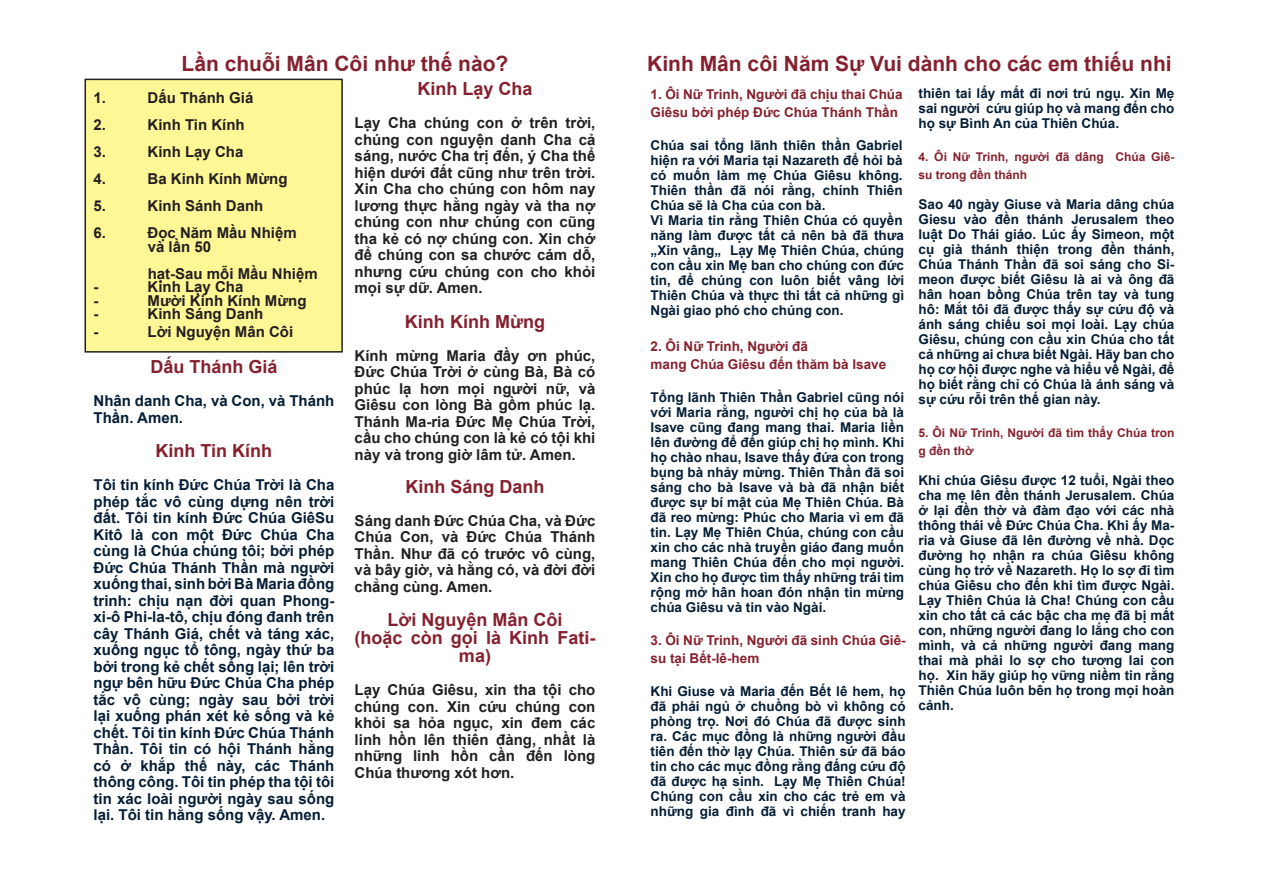
<style>
.page{position:relative;width:1263px;height:893px;background:#fff}
.page>*{position:absolute;margin:0;border:0;box-sizing:border-box;transform-origin:0 0}
.wie_bete_ich_Rosenk{font:700 21px "Arial";color:#85212e}
.üb{font:700 18px/18px "Arial";color:#85212e;text-align:center}
.textblock{font:700 15px/16.5px "Arial";color:#231f20;text-align:justify}
.textblock-2{font:700 15px/16.5px "Arial";color:#051e36}
.rosenkr_aufzählung{font:700 15px "Arial";color:#231f20}
.textblock_medi{font:700 13.5px/15px "Arial";color:#051e36;text-align:justify}
.überschriften_medi{font:700 13.5px/18px "Arial";color:#85212e}
.überschriften_medi-2{font:700 12px/18px "Arial";color:#85212e}
</style>
<div class="page">
<div style="left:85px;top:79px;width:257px;height:273px;background:#fff695"></div>
<div style="left:85px;top:79px;width:258px;height:274px;border:2px solid #231f20"></div>
<p class="wie_bete_ich_Rosenk" style="left:182px;top:50px;width:328px">Lần chuỗi Mân Côi như thế nào?</p>
<p class="wie_bete_ich_Rosenk" style="left:647px;top:50px;width:526px">Kinh Mân côi Năm Sự Vui dành cho các em thiếu nhi</p>
<p class="üb" style="left:417px;top:81px;width:117px">Kinh Lạy Cha</p>
<p class="textblock" style="left:355px;top:115px;width:242px">Lạy Cha chúng con ở trên trời, chúng con nguyện danh Cha cả sáng, nước Cha trị đến, ý Cha thể hiện dưới đất cũng như trên trời.<br>Xin Cha cho chúng con hôm nay lương thực hằng ngày và tha nợ chúng con như chúng con cũng tha kẻ có nợ chúng con. Xin chớ để chúng con sa chước cám dỗ, nhưng cứu chúng con cho khỏi mọi sự dữ. Amen.</p>
<p class="üb" style="left:405px;top:313px;width:142px">Kinh Kính Mừng</p>
<p class="textblock" style="left:355px;top:348px;width:242px">Kính mừng Maria đầy ơn phúc, Đức Chúa Trời ở cùng Bà, Bà có phúc lạ hơn mọi người nữ, và Giêsu con lòng Bà gồm phúc lạ.<br>Thánh Ma-ria Đức Mẹ Chúa Trời, cầu cho chúng con là kẻ có tội khi này và trong giờ lâm tử. Amen.</p>
<p class="üb" style="left:405px;top:478px;width:141px">Kinh Sáng Danh</p>
<p class="textblock" style="left:355px;top:513px;width:242px">Sáng danh Đức Chúa Cha, và Đức Chúa Con, và Đức Chúa Thánh Thần. Như đã có trước vô cùng, và bây giờ, và hằng có, và đời đời chẳng cùng. Amen.</p>
<p class="üb" style="left:388px;top:612px;width:176px">Lời Nguyện Mân Côi</p>
<p class="üb" style="left:355px;top:630px;width:242px">(hoặc còn gọi là Kinh Fati&shy;ma)</p>
<p class="textblock" style="left:355px;top:682px;width:242px">Lạy Chúa Giêsu, xin tha tội cho chúng con. Xin cứu chúng con khỏi sa hỏa ngục, xin đem các linh hồn lên thiên đàng, nhầt là những linh hồn cần đến lòng Chúa thương xót hơn.</p>
<p class="textblock_medi" style="left:918px;top:86px;width:257px">thiên tai lấy mất đi nơi trú ngụ. Xin Mẹ sai người cứu giúp họ và mang đến cho họ sự Bình An của Thiên Chúa.</p>
<p class="überschriften_medi-2" style="left:918px;top:148px;width:257px">4. Ôi Nữ Trinh, người đã dâng Chúa Giê&shy;su trong đền thánh</p>
<p class="textblock_medi" style="left:918px;top:197px;width:257px">Sao 40 ngày Giuse và Maria dâng chúa Giesu vào đền thánh Jerusalem theo luật Do Thái giáo. Lúc ấy Simeon, một cụ già thánh thiện trong đền thánh, Chúa Thánh Thần đã soi sáng cho Si&shy;meon được biết Giêsu là ai và ông đã hân hoan bồng Chúa trên tay và tung hô: Mắt tôi đã được thấy sự cứu độ và ánh sáng chiếu soi mọi loài. Lạy chúa Giêsu, chúng con cầu xin Chúa cho tất cả những ai chưa biết Ngài. Hãy ban cho họ cơ hội được nghe và hiểu về Ngài, để họ biết rằng chỉ có Chúa là ánh sáng và sự cứu rỗi trên thế gian này.</p>
<p class="überschriften_medi-2" style="left:918px;top:424px;width:257px">5. Ôi Nữ Trinh, Người đã tìm thấy Chúa tron g đền thờ</p>
<p class="textblock_medi" style="left:918px;top:473px;width:257px">Khi chúa Giêsu được 12 tuổi, Ngài theo cha mẹ lên đền thánh Jerusalem. Chúa ở lại đền thờ và đàm đạo với các nhà thông thái về Đức Chúa Cha. Khi ấy Ma&shy;ria và Giuse đã lên đường về nhà. Dọc đường họ nhận ra chúa Giêsu không cùng họ trở về Nazareth. Họ lo sợ đi tìm chúa Giêsu cho đến khi tìm được Ngài.<br>Lạy Thiên Chúa là Cha! Chúng con cầu xin cho tất cả các bậc cha mẹ đã bị mất con, những người đang lo lắng cho con mình, và cả những người đang mang thai mà phải lo sợ cho tương lai con họ. Xin hãy giúp họ vững niềm tin rằng Thiên Chúa luôn bên họ trong mọi hoàn cảnh.</p>
<p class="überschriften_medi" style="left:651px;top:86px;width:254px">1. Ôi Nữ Trinh, Người đã chịu thai Chúa<br>Giêsu bởi phép Đức Chúa Thánh Thần</p>
<p class="textblock_medi" style="left:651px;top:138px;width:254px">Chúa sai tổng lãnh thiên thần Gabriel hiện ra với Maria tại Nazareth để hỏi bà có muốn làm mẹ Chúa Giêsu không.<br>Thiên thần đã nói rằng, chính Thiên Chúa sẽ là Cha của con bà.</p>
<p class="textblock_medi" style="left:651px;top:213px;width:255px">Vì Maria tin rằng Thiên Chúa có quyền năng làm được tất cả nên bà đã thưa „Xin vâng„ Lạy Mẹ Thiên Chúa, chúng con cầu xin Mẹ ban cho chúng con đức tin, để chúng con luôn biết vâng lời Thiên Chúa và thực thi tất cả những gì Ngài giao phó cho chúng con.</p>
<p class="überschriften_medi" style="left:651px;top:338px;width:159px">2. Ôi Nữ Trinh, Người đã</p>
<p class="überschriften_medi" style="left:651px;top:356px;width:237px">mang Chúa Giêsu đến thăm bà Isave</p>
<p class="textblock_medi" style="left:651px;top:390px;width:255px">Tổng lãnh Thiên Thần Gabriel cũng nói với Maria rằng, người chị họ của bà là Isave cũng đang mang thai. Maria liền lên đường để đến giúp chị họ mình. Khi họ chào nhau, Isave thấy đứa con trong bụng bà nhảy mừng. Thiên Thần đã soi sáng cho bà Isave và bà đã nhận biết được sự bí mật của Mẹ Thiên Chúa. Bà đã reo mừng: Phúc cho Maria vì em đã tin. Lạy Mẹ Thiên Chúa, chúng con cầu xin cho các nhà truyền giáo đang muốn mang Thiên Chúa đến cho mọi người.<br>Xin cho họ được tìm thấy những trái tim rộng mở hân hoan đón nhận tin mừng chúa Giêsu và tin vào Ngài.</p>
<p class="überschriften_medi" style="left:651px;top:632px;width:256px">3. Ôi Nữ Trinh, Người đã sinh Chúa Giê&shy;su tại Bết-lê-hem</p>
<p class="textblock_medi" style="left:651px;top:684px;width:257px">Khi Giuse và Maria đến Bết lê hem, họ đã phải ngủ ở chuồng bò vì không có phòng trọ. Nơi đó Chúa đã được sinh ra. Các mục đồng là những người đầu tiên đến thờ lạy Chúa. Thiên sứ đã báo tin cho các mục đồng rằng đấng cứu độ đã được hạ sinh. Lạy Mẹ Thiên Chúa!<br>Chúng con cầu xin cho các trẻ em và những gia đình đã vì chiến tranh hay</p>
<p class="rosenkr_aufzählung" style="left:94px;top:88px;width:14px">1.</p>
<p class="rosenkr_aufzählung" style="left:148px;top:88px;width:107px">Dấu Thánh Giá</p>
<p class="rosenkr_aufzählung" style="left:94px;top:115px;width:14px">2.</p>
<p class="rosenkr_aufzählung" style="left:148px;top:115px;width:99px">Kinh Tin Kính</p>
<p class="rosenkr_aufzählung" style="left:94px;top:142px;width:14px">3.</p>
<p class="rosenkr_aufzählung" style="left:148px;top:142px;width:97px">Kinh Lạy Cha</p>
<p class="rosenkr_aufzählung" style="left:94px;top:169px;width:14px">4.</p>
<p class="rosenkr_aufzählung" style="left:148px;top:169px;width:142px">Ba Kinh Kính Mừng</p>
<p class="rosenkr_aufzählung" style="left:94px;top:196px;width:14px">5.</p>
<p class="rosenkr_aufzählung" style="left:148px;top:196px;width:117px">Kinh Sánh Danh</p>
<p class="rosenkr_aufzählung" style="left:94px;top:223px;width:14px">6.</p>
<p class="rosenkr_aufzählung" style="left:148px;top:223px;width:151px">Đọc Năm Mầu Nhiệm</p>
<p class="rosenkr_aufzählung" style="left:148px;top:236px;width:65px">và lần 50</p>
<p class="rosenkr_aufzählung" style="left:148px;top:263px;width:172px">hạt-Sau mỗi Mầu Nhiệm</p>
<p class="rosenkr_aufzählung" style="left:94px;top:277px;width:6px">-</p>
<p class="rosenkr_aufzählung" style="left:148px;top:277px;width:97px">Kinh Lạy Cha</p>
<p class="rosenkr_aufzählung" style="left:94px;top:290px;width:6px">-</p>
<p class="rosenkr_aufzählung" style="left:148px;top:290px;width:161px">Mười Kinh Kính Mừng</p>
<p class="rosenkr_aufzählung" style="left:94px;top:304px;width:6px">-</p>
<p class="rosenkr_aufzählung" style="left:148px;top:304px;width:117px">Kinh Sáng Danh</p>
<p class="rosenkr_aufzählung" style="left:94px;top:322px;width:6px">-</p>
<p class="rosenkr_aufzählung" style="left:148px;top:322px;width:147px">Lời Nguyện Mân Côi</p>
<p class="üb" style="left:150px;top:358px;width:129px">Dấu Thánh Giá</p>
<p class="textblock-2" style="left:94px;top:393px;width:242px">Nhân danh Cha, và Con, và Thánh<br>Thần. Amen.</p>
<p class="üb" style="left:156px;top:442px;width:118px">Kinh Tin Kính</p>
<p class="textblock-2" style="left:94px;top:477px;width:242px;text-align:justify">Tôi tin kính Đức Chúa Trời là Cha phép tắc vô cùng dựng nên trời đất. Tôi tin kính Đức Chúa GiêSu Kitô là con một Đức Chúa Cha cùng là Chúa chúng tôi; bởi phép Đức Chúa Thánh Thần mà người xuống thai, sinh bởi Bà Maria đồng trinh: chịu nạn đời quan Phong&shy;xi-ô Phi-la-tô, chịu đóng đanh trên cây Thánh Giá, chết và táng xác, xuống ngục tổ tông, ngày thứ ba bởi trong kẻ chết sống lại; lên trời ngự bên hữu Đức Chúa Cha phép tắc vô cùng; ngày sau bởi trời lại xuống phán xét kẻ sống và kẻ chết. Tôi tin kính Đức Chúa Thánh Thần. Tôi tin có hội Thánh hằng có ở khắp thế này, các Thánh thông công. Tôi tin phép tha tội tôi tin xác loài người ngày sau sống lại. Tôi tin hằng sống vậy. Amen.</p>
</div>
